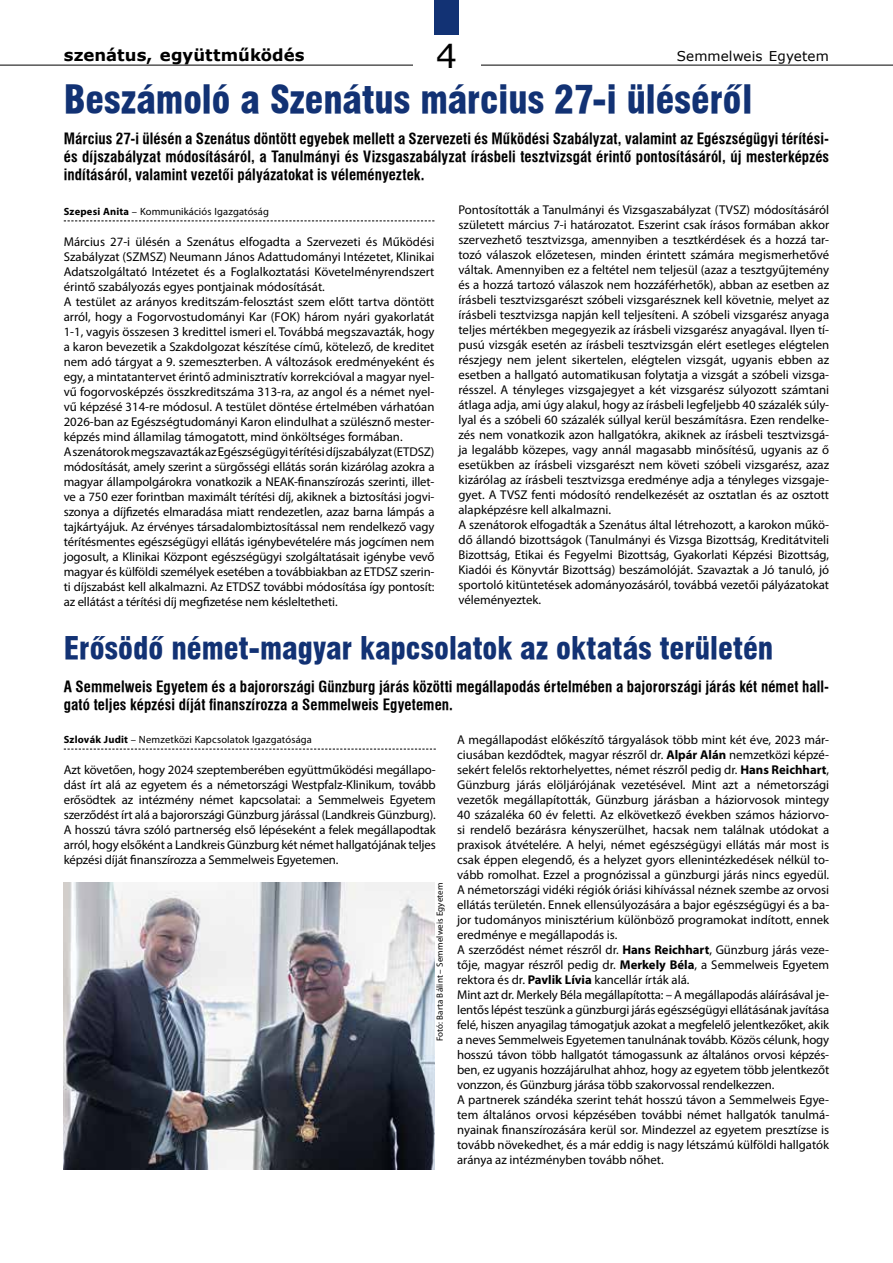
<style>
.page{position:relative;width:893px;height:1263px;background:#fff}
.page>*{position:absolute;margin:0;border:0;box-sizing:border-box;transform-origin:0 0}
.t1{font:37.5px "Swiss 721 Blk Cn PFL";color:#123274}
.t2{font:33px "Verdana";color:#000}
.t3{font:30px "Swiss 721 Blk Cn PFL";color:#123274}
.t4{font:700 16.5px "Verdana";letter-spacing:.005em;color:#000}
.t5{font:700 15px/18px "Swiss 721 Cn PFL";letter-spacing:.005em;color:#000;text-align:justify}
.t6{font:13.5px "Verdana";letter-spacing:.01em;color:#000}
.t7{font:12.75px/15px "Myriad Pro";color:#000}
.t8{font:10.5px "Myriad Pro";letter-spacing:.01em;color:#000}
.t9{font:9px "Myriad Pro";letter-spacing:.015em;color:#000}
.s1{font-weight:700}
</style>
<div class="page">
<hr style="left:0;top:65px;width:893px;height:1px;background:#000">
<div style="left:413px;top:32px;width:67px;height:45px;background:#fff"></div>
<div style="left:434px;top:0;width:24px;height:34px;background:#123274"></div>
<svg style="left:64px;top:220px;width:370px;height:1px"></svg>
<svg style="left:64px;top:749px;width:372px;height:1px"></svg>
<img style="left:64px;top:883px;width:370px;height:287px">
<p class="t4" style="left:64px;top:44px;width:242px">szenátus, együttműködés</p>
<h2 class="t2" style="left:436px;top:35px;width:22px">4</h2>
<p class="t6" style="left:677px;top:47px;width:154px">Semmelweis Egyetem</p>
<h1 class="t1" style="left:64px;top:77px;width:690px">Beszámoló a Szenátus március 27-i üléséről</h1>
<p class="t5" style="left:64px;top:130px;width:767px">Március 27-i ülésén a Szenátus döntött egyebek mellett a Szervezeti és Működési Szabályzat, valamint az Egészségügyi térítési&shy;és díjszabályzat módosításáról, a Tanulmányi és Vizsgaszabályzat írásbeli tesztvizsgát érintő pontosításáról, új mesterképzés indításáról, valamint vezetői pályázatokat is véleményeztek.</p>
<p class="t8" style="left:64px;top:204px;width:207px"><span class="s1">Szepesi Anita</span> – Kommunikációs Igazgatóság</p>
<p class="t7" style="left:64px;top:234px;width:372px">Március 27-i ülésén a Szenátus elfogadta a Szervezeti és Működési Szabályzat (SZMSZ) Neumann János Adattudományi Intézetet, Klinikai Adatszolgáltató Intézetet és a Foglalkoztatási Követelményrendszert érintő szabályozás egyes pontjainak módosítását.<br>A testület az arányos kreditszám-felosztást szem előtt tartva döntött arról, hogy a Fogorvostudományi Kar (FOK) három nyári gyakorlatát 1-1, vagyis összesen 3 kredittel ismeri el. Továbbá megszavazták, hogy a karon bevezetik a Szakdolgozat készítése című, kötelező, de kreditet nem adó tárgyat a 9. szemeszterben. A változások eredményeként és egy, a mintatantervet érintő adminisztratív korrekcióval a magyar nyel&shy;vű fogorvosképzés összkreditszáma 313-ra, az angol és a német nyel&shy;vű képzésé 314-re módosul. A testület döntése értelmében várhatóan 2026-ban az Egészségtudományi Karon elindulhat a szülésznő mester&shy;képzés mind államilag támogatott, mind önköltséges formában.<br>A szenátorok megszavazták az Egészségügyi térítési díjszabályzat (ETDSZ) módosítását, amely szerint a sürgősségi ellátás során kizárólag azokra a magyar állampolgárokra vonatkozik a NEAK-finanszírozás szerinti, illet&shy;ve a 750 ezer forintban maximált térítési díj, akiknek a biztosítási jogvi&shy;szonya a díjfizetés elmaradása miatt rendezetlen, azaz barna lámpás a tajkártyájuk. Az érvényes társadalombiztosítással nem rendelkező vagy térítésmentes egészségügyi ellátás igénybevételére más jogcímen nem jogosult, a Klinikai Központ egészségügyi szolgáltatásait igénybe vevő magyar és külföldi személyek esetében a továbbiakban az ETDSZ szerin&shy;ti díjszabást kell alkalmazni. Az ETDSZ további módosítása így pontosít: az ellátást a térítési díj megfizetése nem késleltetheti.</p>
<p class="t7" style="left:458px;top:202px;width:372px">Pontosították a Tanulmányi és Vizsgaszabályzat (TVSZ) módosításáról született március 7-i határozatot. Eszerint csak írásos formában akkor szervezhető tesztvizsga, amennyiben a tesztkérdések és a hozzá tar&shy;tozó válaszok előzetesen, minden érintett számára megismerhetővé váltak. Amennyiben ez a feltétel nem teljesül (azaz a tesztgyűjtemény és a hozzá tartozó válaszok nem hozzáférhetők), abban az esetben az írásbeli tesztvizsgarészt szóbeli vizsgarésznek kell követnie, melyet az írásbeli tesztvizsga napján kell teljesíteni. A szóbeli vizsgarész anyaga teljes mértékben megegyezik az írásbeli vizsgarész anyagával. Ilyen tí&shy;pusú vizsgák esetén az írásbeli tesztvizsgán elért esetleges elégtelen részjegy nem jelent sikertelen, elégtelen vizsgát, ugyanis ebben az esetben a hallgató automatikusan folytatja a vizsgát a szóbeli vizsga&shy;résszel. A tényleges vizsgajegyet a két vizsgarész súlyozott számtani átlaga adja, ami úgy alakul, hogy az írásbeli legfeljebb 40 százalék súl - lyal és a szóbeli 60 százalék súllyal kerül beszámításra. Ezen rendelke&shy;zés nem vonatkozik azon hallgatókra, akiknek az írásbeli tesztvizsgá&shy;ja legalább közepes, vagy annál magasabb minősítésű, ugyanis az ő esetükben az írásbeli vizsgarészt nem követi szóbeli vizsgarész, azaz kizárólag az írásbeli tesztvizsga eredménye adja a tényleges vizsgaje&shy;gyet. A TVSZ fenti módosító rendelkezését az osztatlan és az osztott alapképzésre kell alkalmazni.<br>A szenátorok elfogadták a Szenátus által létrehozott, a karokon műkö&shy;dő állandó bizottságok (Tanulmányi és Vizsga Bizottság, Kreditátviteli Bizottság, Etikai és Fegyelmi Bizottság, Gyakorlati Képzési Bizottság, Kiadói és Könyvtár Bizottság) beszámolóját. Szavaztak a Jó tanuló, jó sportoló kitüntetések adományozásáról, továbbá vezetői pályázatokat véleményeztek.</p>
<h3 class="t3" style="left:64px;top:630px;width:711px">Erősödő német-magyar kapcsolatok az oktatás területén</h3>
<p class="t5" style="left:64px;top:677px;width:767px">A Semmelweis Egyetem és a bajorországi Günzburg járás közötti megállapodás értelmében a bajorországi járás két német hall&shy;gató teljes képzési díját finanszírozza a Semmelweis Egyetemen.</p>
<p class="t8" style="left:64px;top:733px;width:250px"><span class="s1">Szlovák Judit</span> – Nemzetközi Kapcsolatok Igazgatósága</p>
<p class="t7" style="left:64px;top:762px;width:374px;text-align:justify">Azt követően, hogy 2024 szeptemberében együttműködési megállapo&shy;dást írt alá az egyetem és a németországi Westpfalz-Klinikum, tovább erősödtek az intézmény német kapcsolatai: a Semmelweis Egyetem szerződést írt alá a bajorországi Günzburg járással (Landkreis Günzburg).<br>A hosszú távra szóló partnerség első lépéseként a felek megállapodtak arról, hogy elsőként a Landkreis Günzburg két német hallgatójának teljes képzési díját finanszírozza a Semmelweis Egyetemen.</p>
<p class="t7" style="left:457px;top:732px;width:374px">A megállapodást előkészítő tárgyalások több mint két éve, 2023 már&shy;ciusában kezdődtek, magyar részről dr. <span class="s1">Alpár Alán</span> nemzetközi képzé&shy;sekért felelős rektorhelyettes, német részről pedig dr. <span class="s1">Hans Reichhart</span>, Günzburg járás elöljárójának vezetésével. Mint azt a németországi vezetők megállapították, Günzburg járásban a háziorvosok mintegy 40 százaléka 60 év feletti. Az elkövetkező években számos háziorvo&shy;si rendelő bezárásra kényszerülhet, hacsak nem találnak utódokat a praxisok átvételére. A helyi, német egészségügyi ellátás már most is csak éppen elegendő, és a helyzet gyors ellenintézkedések nélkül to&shy;vább romolhat. Ezzel a prognózissal a günzburgi járás nincs egyedül.<br>A németországi vidéki régiók óriási kihívással néznek szembe az orvosi ellátás területén. Ennek ellensúlyozására a bajor egészségügyi és a ba&shy;jor tudományos minisztérium különböző programokat indított, ennek eredménye e megállapodás is.<br>A szerződést német részről dr. <span class="s1">Hans Reichhart</span>, Günzburg járás veze&shy;tője, magyar részről pedig dr. <span class="s1">Merkely Béla</span>, a Semmelweis Egyetem rektora és dr. <span class="s1">Pavlik Lívia</span> kancellár írták alá.<br>Mint azt dr. Merkely Béla megállapította: – A megállapodás aláírásával je&shy;lentős lépést teszünk a günzburgi járás egészségügyi ellátásának javítása felé, hiszen anyagilag támogatjuk azokat a megfelelő jelentkezőket, akik a neves Semmelweis Egyetemen tanulnának tovább. Közös célunk, hogy hosszú távon több hallgatót támogassunk az általános orvosi képzés&shy;ben, ez ugyanis hozzájárulhat ahhoz, hogy az egyetem több jelentkezőt vonzzon, és Günzburg járása több szakorvossal rendelkezzen.<br>A partnerek szándéka szerint tehát hosszú távon a Semmelweis Egye&shy;tem általános orvosi képzésében további német hallgatók tanulmá&shy;nyainak finanszírozására kerül sor. Mindezzel az egyetem presztízse is tovább növekedhet, és a már eddig is nagy létszámú külföldi hallgatók aránya az intézményben tovább nőhet.</p>
<p class="t9" style="left:434px;top:1041px;width:160px;rotate:-90deg">Fotó: Barta Bálint – Semmelweis Egyetem</p>
</div>
